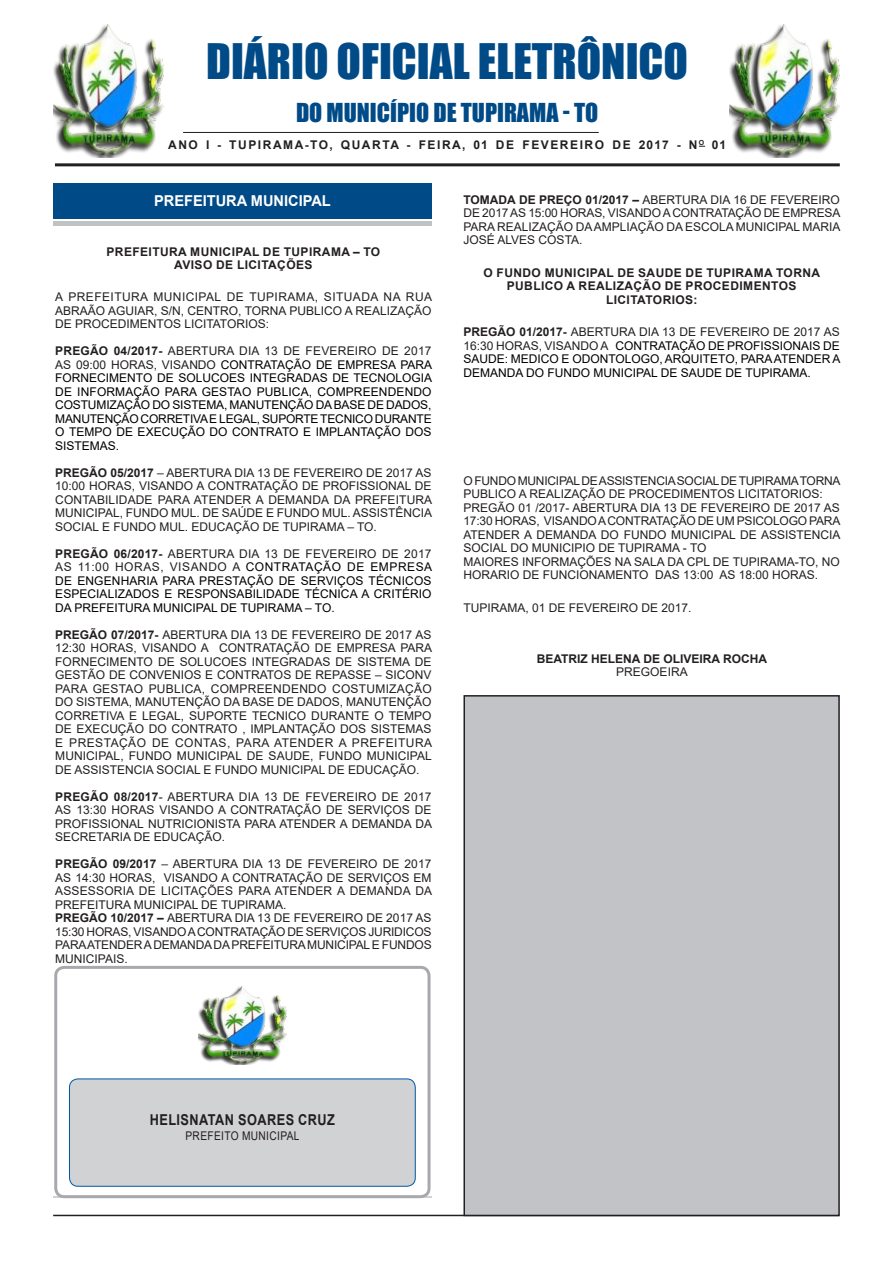
<style>
.page{position:relative;width:893px;height:1263px;background:#fff}
.page>*{position:absolute;margin:0;border:0;box-sizing:border-box;transform-origin:0 0}
.t1{font:45px "Impact";color:#004b87}
.t2{font:24px "Impact";color:#004b87}
.t3{font:700 15px "Arial";letter-spacing:.035em;color:#231f20;scale:.85 1}
.Chancela{font:700 15px "Arial";color:#fff}
.SEM_PARAGRAFO{font:12px/13.5px "Arial";color:#231f20;text-align:justify}
.SEM_PARAGRAFO-2{font:12px/13.5px "Arial";color:#000;text-align:justify}
.TITULOS{font:700 12px/13.5px "Arial";letter-spacing:.035em;color:#231f20;text-align:center}
.SEM_PARAGRAFO-3{font:12px/13.5px "Arial";letter-spacing:-.02em;color:#231f20}
.TITULOS-2{font:700 12px "Arial";letter-spacing:.13em;color:#231f20}
.NOME{font:700 12px "Arial";color:#231f20}
.SEM_PARAGRAFO-4{font:12px "Arial";letter-spacing:.035em;color:#231f20;scale:.85 1}
.CARGO{font:12px "Arial";color:#231f20}
.s1{font-weight:700;color:#231f20}
.s2{color:#231f20}
.s3{font-weight:700}
</style>
<div class="page">
<hr style="left:53px;top:1215px;width:786px;height:1px;background:#231f20">
<hr style="left:55px;top:163px;width:785px;height:3px;background:#231f20">
<img style="left:53px;top:24px;width:110px;height:133px">
<hr style="left:183px;top:132px;width:416px;height:1px;background:#231f20">
<div style="left:53px;top:189px;width:379px;height:37px;background:#c1c2c4"></div>
<div style="left:53px;top:186px;width:379px;height:35px;background:#fff"></div>
<div style="left:53px;top:184px;width:379px;height:35px;background:#004b87"></div>
<hr style="left:53px;top:1197px;width:379px;height:1px;background:#d1d2d4">
<div style="left:54px;top:966px;width:377px;height:232px;border:3px solid #a8a9ad;border-radius:9px"></div>
<div style="left:70px;top:1079px;width:345px;height:107px;background:#d1d2d4;border-radius:9px"></div>
<div style="left:69px;top:1079px;width:346px;height:107px;border:1px solid #0057a8;border-radius:9px"></div>
<img style="left:198px;top:986px;width:88px;height:78px">
<img style="left:730px;top:24px;width:110px;height:133px">
<div style="left:464px;top:696px;width:375px;height:519px;background:#c2c3c6"></div>
<div style="left:463px;top:695px;width:377px;height:521px;border:2px solid #231f20"></div>
<p class="t1" style="left:206px;top:26px;width:483px">DIÁRIO OFICIAL ELETRÔNICO</p>
<p class="t2" style="left:296px;top:94px;width:304px">DO MUNICÍPIO DE TUPIRAMA - TO</p>
<p class="TITULOS-2" style="left:168px;top:137px;width:560px">ANO I - TUPIRAMA-TO, QUARTA - FEIRA, 01 DE FEVEREIRO DE 2017 - N<sup>O</sup> 01</p>
<p class="Chancela" style="left:154px;top:190px;width:178px">PREFEITURA MUNICIPAL</p>
<p class="TITULOS" style="left:107px;top:245px;width:275px">PREFEITURA MUNICIPAL DE TUPIRAMA – TO</p>
<p class="TITULOS" style="left:174px;top:258px;width:140px">AVISO DE LICITAÇÕES</p>
<p class="SEM_PARAGRAFO" style="left:55px;top:290px;width:378px">A PREFEITURA MUNICIPAL DE TUPIRAMA, SITUADA NA RUA ABRAÃO AGUIAR, S/N, CENTRO, TORNA PUBLICO A REALIZAÇÃO DE PROCEDIMENTOS LICITATORIOS:</p>
<p class="SEM_PARAGRAFO-2" style="left:55px;top:344px;width:378px"><span class="s1">PREGÃO 04/2017-</span> <span class="s2">ABERTURA DIA 13 DE FEVEREIRO DE 2017<br>AS 09:00 HORAS, VISANDO</span> CONTRATAÇÃO DE EMPRESA PARA FORNECIMENTO DE SOLUCOES INTEGRADAS DE TECNOLOGIA DE INFORMAÇÃO PARA GESTAO PUBLICA, COMPREENDENDO COSTUMIZAÇÃO DO SISTEMA, MANUTENÇÃO DA BASE DE DADOS, MANUTENÇÃO CORRETIVA E LEGAL, SUPORTE TECNICO DURANTE O TEMPO DE EXECUÇÃO DO CONTRATO E IMPLANTAÇÃO DOS SISTEMAS.</p>
<p class="SEM_PARAGRAFO" style="left:55px;top:466px;width:378px"><span class="s3">PREGÃO 05/2017</span> – ABERTURA DIA 13 DE FEVEREIRO DE 2017 AS 10:00 HORAS, VISANDO A CONTRATAÇÃO DE PROFISSIONAL DE CONTABILIDADE PARA ATENDER A DEMANDA DA PREFEITURA MUNICIPAL, FUNDO MUL. DE SAÚDE E FUNDO MUL. ASSISTÊNCIA SOCIAL E FUNDO MUL. EDUCAÇÃO DE TUPIRAMA – TO.</p>
<p class="SEM_PARAGRAFO-2" style="left:55px;top:547px;width:378px"><span class="s1">PREGÃO 06/2017-</span> <span class="s2">ABERTURA DIA 13 DE FEVEREIRO DE 2017<br>AS 11:00 HORAS, VISANDO A</span> CONTRATAÇÃO DE EMPRESA DE ENGENHARIA PARA PRESTAÇÃO DE SERVIÇOS TÉCNICOS ESPECIALIZADOS E RESPONSABILIDADE TÉCNICA A CRITÉRIO DA PREFEITURA MUNICIPAL DE TUPIRAMA – TO.</p>
<p class="SEM_PARAGRAFO" style="left:55px;top:628px;width:378px"><span class="s3">PREGÃO 07/2017-</span> ABERTURA DIA 13 DE FEVEREIRO DE 2017 AS 12:30 HORAS, VISANDO A CONTRATAÇÃO DE EMPRESA PARA FORNECIMENTO DE SOLUCOES INTEGRADAS DE SISTEMA DE GESTÃO DE CONVENIOS E CONTRATOS DE REPASSE – SICONV PARA GESTAO PUBLICA, COMPREENDENDO COSTUMIZAÇÃO DO SISTEMA, MANUTENÇÃO DA BASE DE DADOS, MANUTENÇÃO CORRETIVA E LEGAL, SUPORTE TECNICO DURANTE O TEMPO DE EXECUÇÃO DO CONTRATO , IMPLANTAÇÃO DOS SISTEMAS E PRESTAÇÃO DE CONTAS, PARA ATENDER A PREFEITURA MUNICIPAL, FUNDO MUNICIPAL DE SAUDE, FUNDO MUNICIPAL DE ASSISTENCIA SOCIAL E FUNDO MUNICIPAL DE EDUCAÇÃO.</p>
<p class="SEM_PARAGRAFO" style="left:55px;top:790px;width:378px"><span class="s3">PREGÃO 08/2017</span>- ABERTURA DIA 13 DE FEVEREIRO DE 2017<br>AS 13:30 HORAS VISANDO A CONTRATAÇÃO DE SERVIÇOS DE PROFISSIONAL NUTRICIONISTA PARA ATENDER A DEMANDA DA SECRETARIA DE EDUCAÇÃO.</p>
<p class="SEM_PARAGRAFO" style="left:55px;top:857px;width:378px"><span class="s3">PREGÃO 09/2017</span> – ABERTURA DIA 13 DE FEVEREIRO DE 2017<br>AS 14:30 HORAS, VISANDO A CONTRATAÇÃO DE SERVIÇOS EM ASSESSORIA DE LICITAÇÕES PARA ATENDER A DEMANDA DA PREFEITURA MUNICIPAL DE TUPIRAMA.</p>
<p class="SEM_PARAGRAFO" style="left:55px;top:911px;width:378px"><span class="s3">PREGÃO 10/2017 –</span> ABERTURA DIA 13 DE FEVEREIRO DE 2017 AS 15:30 HORAS, VISANDO A CONTRATAÇÃO DE SERVIÇOS JURIDICOS PARA ATENDER A DEMANDA DA PREFEITURA MUNICIPAL E FUNDOS MUNICIPAIS.</p>
<p class="SEM_PARAGRAFO" style="left:463px;top:193px;width:378px"><span class="s3">TOMADA DE PREÇO 01/2017 –</span> ABERTURA DIA 16 DE FEVEREIRO DE 2017 AS 15:00 HORAS, VISANDO A CONTRATAÇÃO DE EMPRESA PARA REALIZAÇÃO DA AMPLIAÇÃO DA ESCOLA MUNICIPAL MARIA JOSÉ ALVES COSTA.</p>
<p class="TITULOS" style="left:483px;top:266px;width:338px">O FUNDO MUNICIPAL DE SAUDE DE TUPIRAMA TORNA<br>PUBLICO A REALIZAÇÃO DE PROCEDIMENTOS<br>LICITATORIOS:</p>
<p class="SEM_PARAGRAFO-2" style="left:463px;top:325px;width:378px"><span class="s1">PREGÃO 01/2017-</span> <span class="s2">ABERTURA DIA 13 DE FEVEREIRO DE 2017 AS 16:30 HORAS, VISANDO A</span> CONTRATAÇÃO DE PROFISSIONAIS DE SAUDE: MEDICO E ODONTOLOGO, ARQUITETO, PARA ATENDER A DEMANDA DO FUNDO MUNICIPAL DE SAUDE DE TUPIRAMA.</p>
<p class="SEM_PARAGRAFO-3" style="left:463px;top:474px;width:379px">O FUNDO MUNICIPAL DE ASSISTENCIA SOCIAL DE TUPIRAMA TORNA<br>PUBLICO A REALIZAÇÃO DE PROCEDIMENTOS LICITATORIOS:</p>
<p class="SEM_PARAGRAFO" style="left:463px;top:501px;width:378px">PREGÃO 01 /2017- ABERTURA DIA 13 DE FEVEREIRO DE 2017 AS 17:30 HORAS, VISANDO A CONTRATAÇÃO DE UM PSICOLOGO PARA ATENDER A DEMANDA DO FUNDO MUNICIPAL DE ASSISTENCIA SOCIAL DO MUNICIPIO DE TUPIRAMA - TO</p>
<p class="SEM_PARAGRAFO" style="left:463px;top:555px;width:378px">MAIORES INFORMAÇÕES NA SALA DA CPL DE TUPIRAMA-TO, NO<br>HORARIO DE FUNCIONAMENTO DAS 13:00 AS 18:00 HORAS.</p>
<p class="SEM_PARAGRAFO" style="left:463px;top:600px;width:230px">TUPIRAMA, 01 DE FEVEREIRO DE 2017.</p>
<p class="NOME" style="left:537px;top:650px;width:232px">BEATRIZ HELENA DE OLIVEIRA ROCHA</p>
<p class="CARGO" style="left:616px;top:664px;width:73px">PREGOEIRA</p>
<p class="t3" style="left:150px;top:1109px;width:219px">HELISNATAN SOARES CRUZ</p>
<p class="SEM_PARAGRAFO-4" style="left:185px;top:1127px;width:136px">PREFEITO MUNICIPAL</p>
</div>
